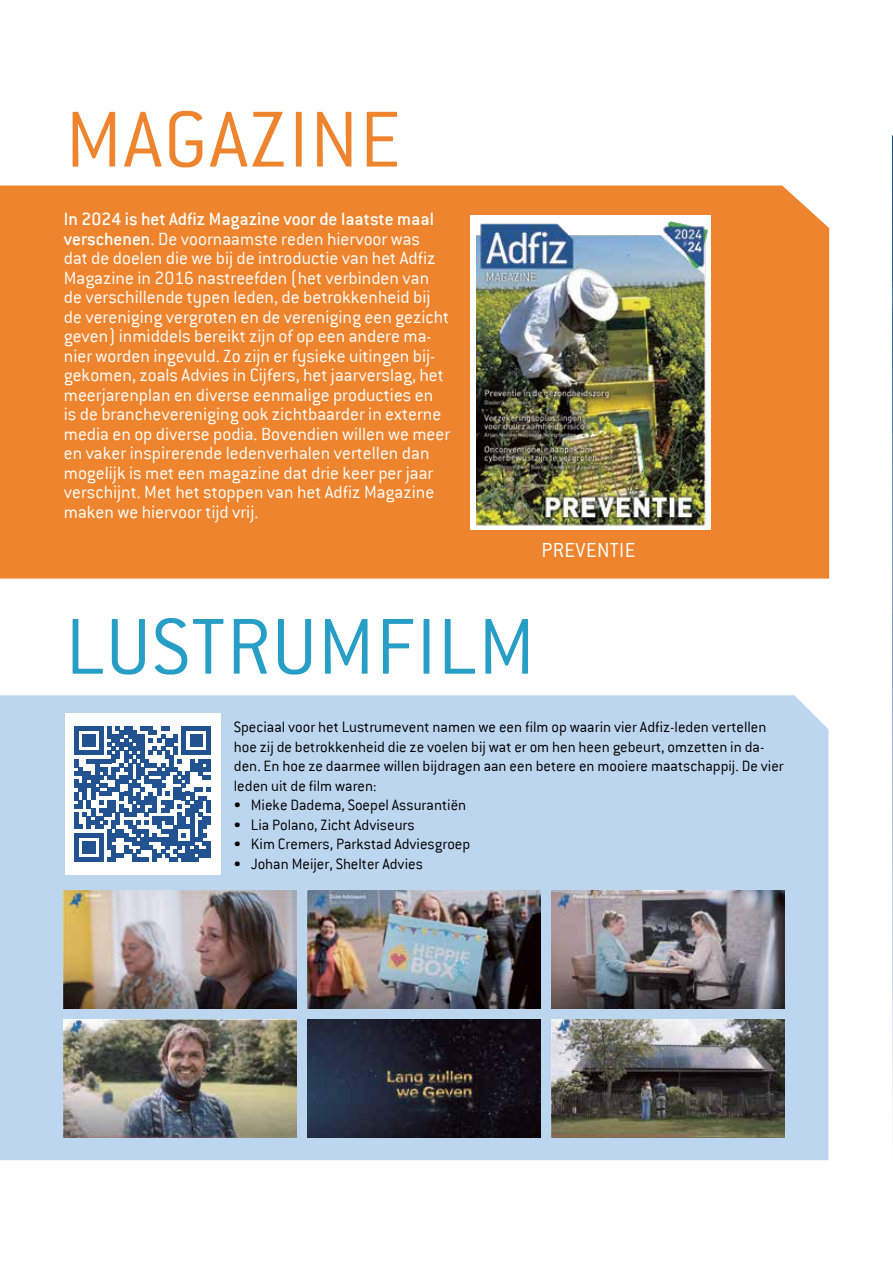
<style>
.page{position:relative;width:893px;height:1263px;background:#fff}
.page>*{position:absolute;margin:0;border:0;box-sizing:border-box;transform-origin:0 0}
.t1{font:300 87px "Conduit ITC";letter-spacing:.015em;color:#269ec5}
.t2{font:300 87px "Conduit ITC";letter-spacing:.015em;color:#ee852e}
.t3{font:300 22.5px "Conduit ITC";letter-spacing:.015em;color:#fff}
.t4{font:300 19.5px/19.5px "Conduit ITC";color:#fff}
.t5{font:300 16.5px/19.5px "Conduit ITC";color:#000}
.s1{font-weight:500}
</style>
<div class="page">
<div style="left:0;top:695px;width:713px;height:465px;background:#bdd6f0"></div>
<svg style="left:713px;top:135px;width:180px;height:1026px"></svg>
<img style="left:64px;top:890px;width:232px;height:118px">
<img style="left:64px;top:1019px;width:232px;height:118px">
<img style="left:308px;top:890px;width:232px;height:118px">
<img style="left:308px;top:1019px;width:232px;height:118px">
<img style="left:552px;top:890px;width:232px;height:118px">
<img style="left:552px;top:1019px;width:232px;height:118px">
<div style="left:65px;top:713px;width:155px;height:161px;background:#fff"></div>
<svg style="left:75px;top:726px;width:136px;height:136px"></svg>
<div style="left:0;top:185px;width:829px;height:394px;background:#ee852e"></div>
<div style="left:470px;top:215px;width:241px;height:315px;background:#fff"></div>
<img style="left:476px;top:221px;width:232px;height:305px">
<h1 class="t2" style="left:65px;top:92px;width:337px">MAGAZINE</h1>
<p class="t4" style="left:64px;top:209px;width:388px"><span class="s1">In 2024 is het Adfiz Magazine voor de laatste maal verschenen.</span> De voornaamste reden hiervoor was<br>dat de doelen die we bij de introductie van het Adfiz Magazine in 2016 nastreefden (het verbinden van de verschillende typen leden, de betrokkenheid bij de vereniging vergroten en de vereniging een gezicht geven) inmiddels bereikt zijn of op een andere ma&shy;nier worden ingevuld. Zo zijn er fysieke uitingen bij&shy;gekomen, zoals Advies in Cijfers, het jaarverslag, het meerjarenplan en diverse eenmalige producties en is de branchevereniging ook zichtbaarder in externe media en op diverse podia. Bovendien willen we meer en vaker inspirerende ledenverhalen vertellen dan mogelijk is met een magazine dat drie keer per jaar verschijnt. Met het stoppen van het Adfiz Magazine maken we hiervoor tijd vrij.</p>
<p class="t3" style="left:541px;top:537px;width:95px">PREVENTIE</p>
<h1 class="t1" style="left:65px;top:599px;width:471px">LUSTRUMFILM</h1>
<p class="t5" style="left:234px;top:717px;width:551px">Speciaal voor het Lustrumevent namen we een film op waarin vier Adfiz-leden vertellen hoe zij de betrokkenheid die ze voelen bij wat er om hen heen gebeurt, omzetten in da&shy;den. En hoe ze daarmee willen bijdragen aan een betere en mooiere maatschappij. De vier leden uit de film waren:</p>
<p class="t5" style="left:234px;top:795px;width:234px">• Mieke Dadema, Soepel Assurantiën</p>
<p class="t5" style="left:234px;top:815px;width:182px">• Lia Polano, Zicht Adviseurs</p>
<p class="t5" style="left:234px;top:834px;width:238px">• Kim Cremers, Parkstad Adviesgroep</p>
<p class="t5" style="left:234px;top:854px;width:191px">• Johan Meijer, Shelter Advies</p>
</div>
